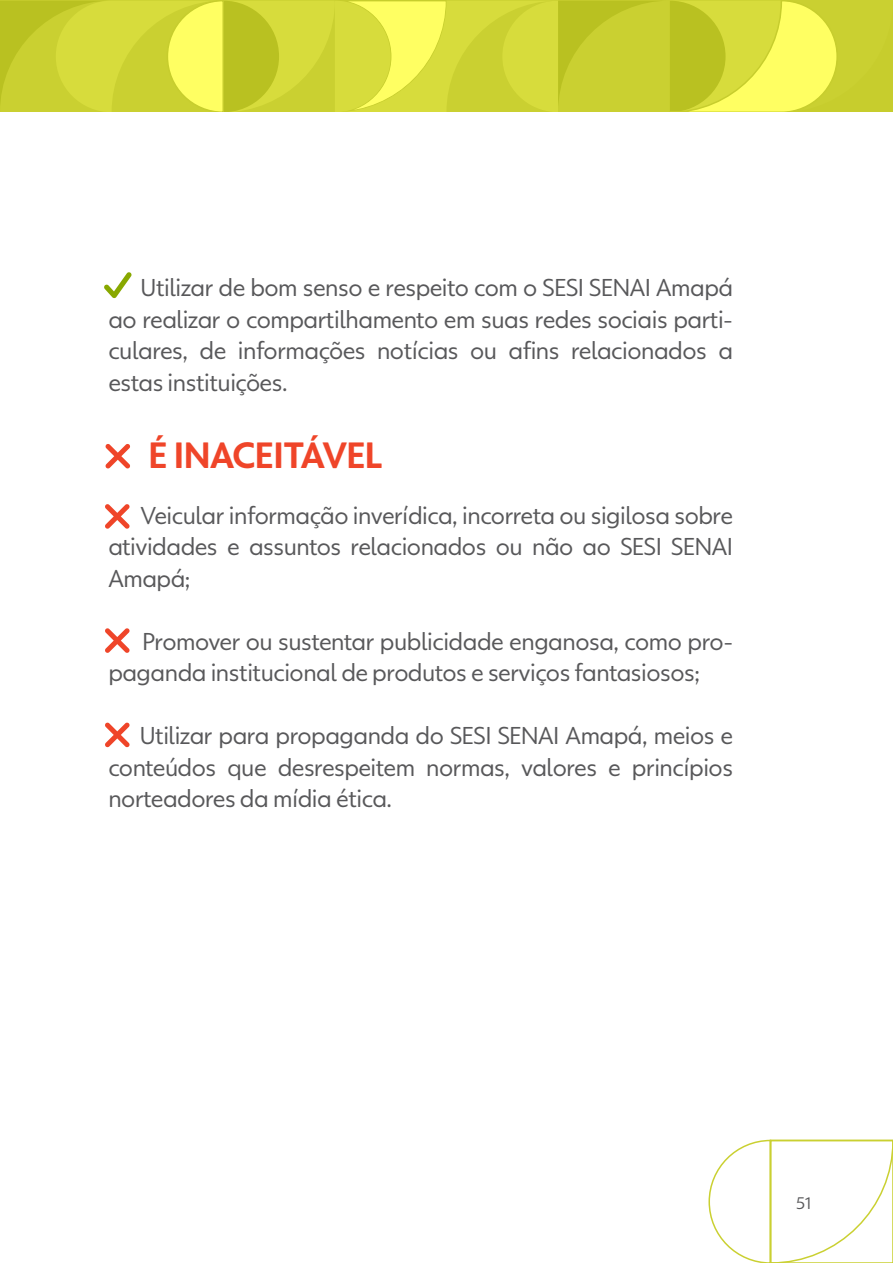
<style>
.page{position:relative;width:893px;height:1263px;background:#fff}
.page>*{position:absolute;margin:0;border:0;box-sizing:border-box;transform-origin:0 0}
.t1{font:700 36px "Globotipo Texto";letter-spacing:-.02em;color:#ef4529}
.t2{font:24px/31.5px "Globotipo Texto";letter-spacing:-.02em;color:#58585a;text-align:justify}
.t3{font:16.5px "Globotipo Texto";color:#58585a}
</style>
<div class="page">
<svg style="left:0;top:0;width:893px;height:112px;background:#d4d93a"></svg>
<svg style="left:105px;top:504px;width:25px;height:25px"></svg>
<svg style="left:105px;top:722px;width:25px;height:25px"></svg>
<svg style="left:105px;top:628px;width:25px;height:25px"></svg>
<svg style="left:708px;top:1139px;width:185px;height:124px"></svg>
<svg style="left:105px;top:444px;width:25px;height:25px"></svg>
<svg style="left:104px;top:272px;width:28px;height:26px"></svg>
<p class="t2" style="left:108px;top:272px;width:626px;text-indent:32px">Utilizar de bom senso e respeito com o SESI SENAI Amapá ao realizar o compartilhamento em suas redes sociais parti&shy;culares, de informações notícias ou afins relacionados a estas instituições.</p>
<h1 class="t1" style="left:149px;top:434px;width:235px">É INACEITÁVEL</h1>
<p class="t2" style="left:108px;top:499px;width:626px;text-indent:32px">Veicular informação inverídica, incorreta ou sigilosa sobre atividades e assuntos relacionados ou não ao SESI SENAI Amapá;</p>
<p class="t2" style="left:108px;top:625px;width:626px;text-indent:34px">Promover ou sustentar publicidade enganosa, como pro&shy;paganda institucional de produtos e serviços fantasiosos;</p>
<p class="t2" style="left:108px;top:720px;width:626px;text-indent:31px">Utilizar para propaganda do SESI SENAI Amapá, meios e conteúdos que desrespeitem normas, valores e princípios norteadores da mídia ética.</p>
<p class="t3" style="left:796px;top:1194px;width:17px">51</p>
</div>
